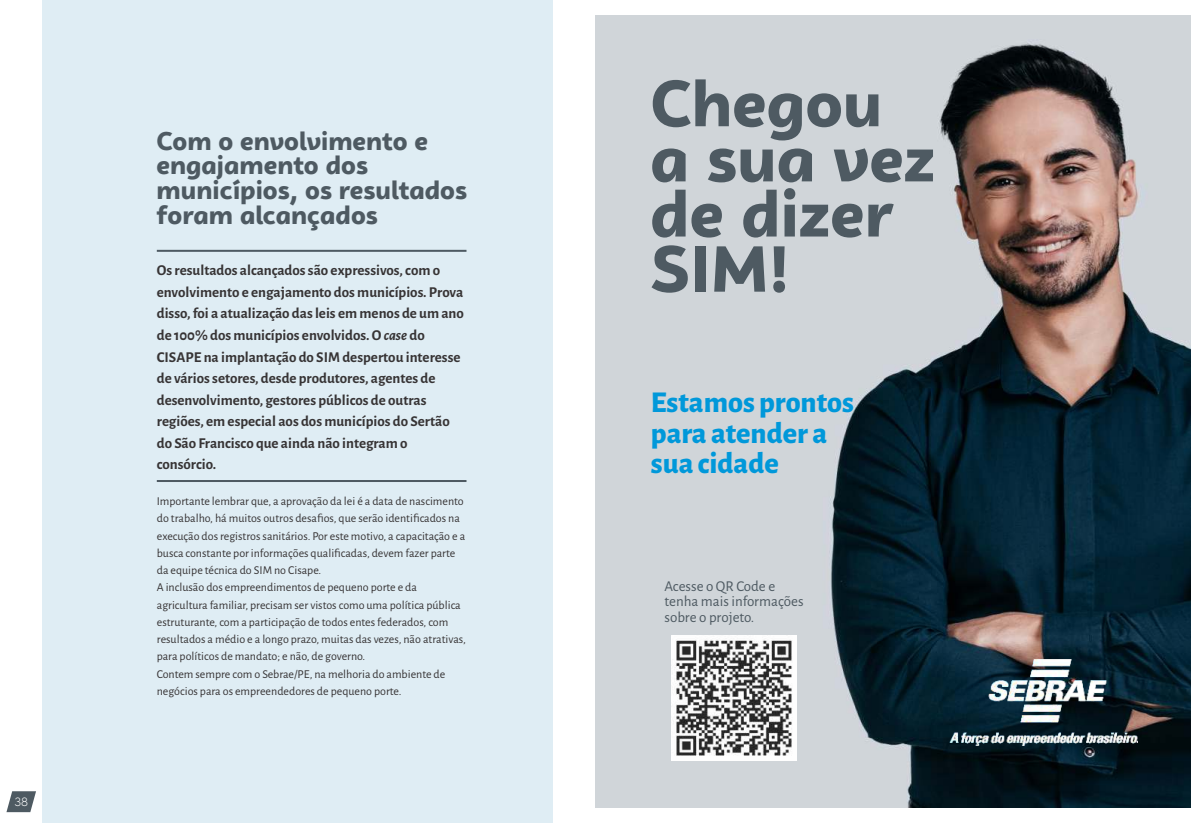
<style>
.page{position:relative;width:1191px;height:823px;background:#fff}
.page>*{position:absolute;margin:0;border:0;box-sizing:border-box;transform-origin:0 0}
.t1{font:900 64.6px/55.1px "Campuni";color:#4e5a62}
.t2{font:800 30.2px/30.8px "Alegreya Sans";color:#0098da}
.t3{font:900 25.5px/24.7px "Campuni";color:#4e5a62}
.t4{font:700 15px/21.6px "Alegreya Sans";color:#373435}
.t5{font:15px/15.3px "Alegreya Sans";color:#4e5a62}
.t6{font:12px/17.3px "Alegreya Sans";color:#373435}
.t7{font:300 12px "MADETOMMY";color:#fefefe}
.s1{font-style:italic}
</style>
<div class="page">
<img style="left:595px;top:16px;width:596px;height:790px">
<div style="left:43px;top:0;width:510px;height:822px;background:#dfedf4"></div>
<svg style="left:156px;top:249px;width:311px;height:3px"></svg>
<svg style="left:156px;top:480px;width:311px;height:2px"></svg>
<svg style="left:6px;top:791px;width:30px;height:20px"></svg>
<img style="left:946px;top:659px;width:192px;height:86px">
<img style="left:671px;top:634px;width:125px;height:126px">
<p class="t7" style="left:14px;top:797px;width:15px">38</p>
<h3 class="t3" style="left:157px;top:131px;width:312px">Com o envolvimento e engajamento dos municípios, os resultados foram alcançados</h3>
<p class="t4" style="left:157px;top:260px;width:308px">Os resultados alcançados são expressivos, com o envolvimento e engajamento dos municípios. Prova disso, foi a atualização das leis em menos de um ano de 100% dos municípios envolvidos. O <span class="s1">case</span> do CISAPE na implantação do SIM despertou interesse de vários setores, desde produtores, agentes de desenvolvimento, gestores públicos de outras regiões, em especial aos dos municípios do Sertão do São Francisco que ainda não integram o consórcio.</p>
<p class="t6" style="left:157px;top:492px;width:310px">Importante lembrar que, a aprovação da lei é a data de nascimento do trabalho, há muitos outros desafios, que serão identificados na execução dos registros sanitários. Por este motivo, a capacitação e a busca constante por informações qualificadas, devem fazer parte da equipe técnica do SIM no Cisape.<br>A inclusão dos empreendimentos de pequeno porte e da agricultura familiar, precisam ser vistos como uma política pública estruturante, com a participação de todos entes federados, com resultados a médio e a longo prazo, muitas das vezes, não atrativas, para políticos de mandato; e não, de governo.<br>Contem sempre com o Sebrae/PE, na melhoria do ambiente de negócios para os empreendedores de pequeno porte.</p>
<h1 class="t1" style="left:650px;top:82px;width:286px">Chegou a sua vez de dizer<br>SIM!</h1>
<h2 class="t2" style="left:651px;top:387px;width:204px">Estamos prontos para atender a sua cidade</h2>
<p class="t5" style="left:664px;top:578px;width:141px">Acesse o QR Code e tenha mais informações sobre o projeto.</p>
</div>
